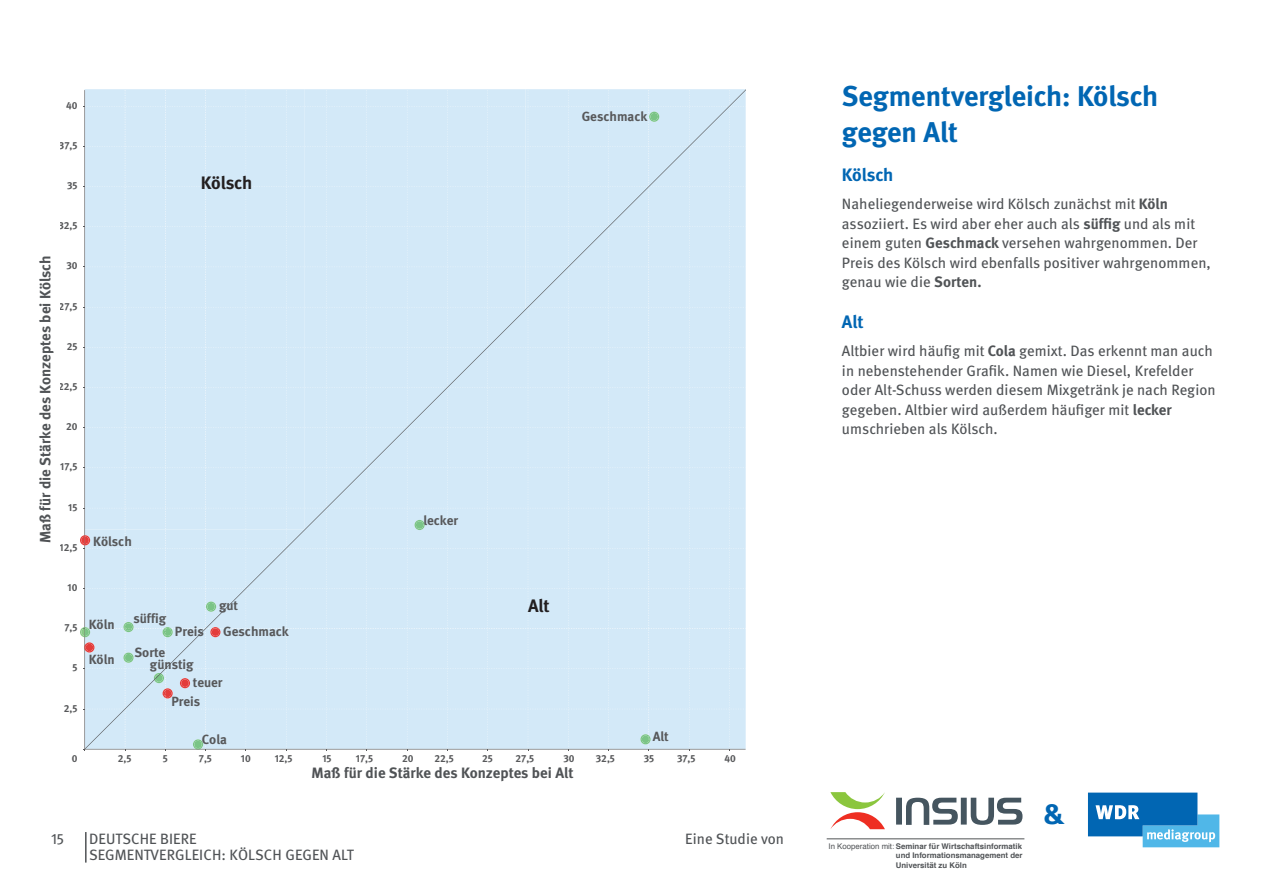
<style>
.page{position:relative;width:1263px;height:893px;background:#fff}
.page>*{position:absolute;margin:0;border:0;box-sizing:border-box;transform-origin:0 0}
.t1{font:700 30px "Meta";color:#0166b3}
.t2{font:700 28.5px/36px "Meta";letter-spacing:-.005em;color:#0166b3}
.t3{font:700 18px "Meta";letter-spacing:-.005em;color:#0166b3}
.t4{font:700 18px "Meta";letter-spacing:-.005em;color:#231f20}
.t5{font:15px/19.5px "Meta";letter-spacing:.005em;color:#505356}
.t6{font:700 15px "Meta";letter-spacing:.005em;color:#505356}
.t7{font:15px "Meta Book Expert";color:#505356}
.t8{font:700 13.35px "Meta";color:#57585a}
.t9{font:10.35px "Meta Bold Expert";color:#57585a}
.t10{font:700 10.35px "Meta";color:#57585a}
.t11{font:700 7.8px/9.4px "Helvetica";color:#505356;text-align:justify}
.s1{font-family:"Meta";font-weight:700}
.s2{font-weight:700}
.s3{font-weight:400}
</style>
<div class="page">
<hr style="left:827px;top:838px;width:197px;height:1px;background:#505356">
<svg style="left:830px;top:792px;width:55px;height:37px"></svg>
<svg style="left:896px;top:798px;width:126px;height:27px"></svg>
<svg style="left:1088px;top:793px;width:131px;height:54px"></svg>
<hr style="left:85px;top:832px;width:2px;height:31px;background:#505356">
<div style="left:85px;top:89px;width:661px;height:660px;background:#d3e9f8"></div>
<p class="t9" style="left:66px;top:99px;width:13px">40</p>
<p class="t9" style="left:59px;top:139px;width:20px">37<span class="s1">,</span>5</p>
<p class="t9" style="left:67px;top:179px;width:12px">35</p>
<p class="t4" style="left:201px;top:172px;width:53px">Kölsch</p>
<p class="t9" style="left:58px;top:220px;width:21px">32<span class="s1">,</span>5</p>
<p class="t6" style="left:36px;top:543px;width:289px;rotate:-90deg">Maß für die Stärke des Konzeptes bei Kölsch</p>
<p class="t9" style="left:66px;top:260px;width:13px">30</p>
<p class="t9" style="left:59px;top:300px;width:20px">27<span class="s1">,</span>5</p>
<p class="t9" style="left:67px;top:340px;width:12px">25</p>
<p class="t9" style="left:58px;top:380px;width:21px">22<span class="s1">,</span>5</p>
<p class="t9" style="left:66px;top:420px;width:13px">20</p>
<p class="t9" style="left:60px;top:461px;width:19px">17<span class="s1">,</span>5</p>
<p class="t9" style="left:68px;top:501px;width:11px">15</p>
<p class="t9" style="left:60px;top:541px;width:19px">12<span class="s1">,</span>5</p>
<p class="t8" style="left:93px;top:533px;width:40px">Kölsch</p>
<p class="t9" style="left:68px;top:581px;width:11px">10</p>
<p class="t9" style="left:64px;top:621px;width:15px">7<span class="s1">,</span>5</p>
<p class="t9" style="left:72px;top:662px;width:7px">5</p>
<p class="t8" style="left:89px;top:616px;width:27px">Köln</p>
<p class="t8" style="left:89px;top:652px;width:27px">Köln</p>
<p class="t9" style="left:64px;top:702px;width:15px">2<span class="s1">,</span>5</p>
<p class="t8" style="left:219px;top:598px;width:21px">gut</p>
<p class="t8" style="left:133px;top:610px;width:34px">süffig</p>
<p class="t8" style="left:150px;top:656px;width:45px">günstig</p>
<p class="t8" style="left:171px;top:693px;width:30px">Preis</p>
<p class="t8" style="left:175px;top:623px;width:30px">Preis</p>
<p class="t8" style="left:223px;top:623px;width:67px">Geschmack</p>
<p class="t8" style="left:135px;top:645px;width:32px">Sorte</p>
<p class="t8" style="left:193px;top:674px;width:31px">teuer</p>
<p class="t8" style="left:202px;top:732px;width:27px">Cola</p>
<p class="t8" style="left:582px;top:108px;width:67px">Geschmack</p>
<p class="t8" style="left:423px;top:512px;width:36px">lecker</p>
<p class="t4" style="left:528px;top:595px;width:23px">Alt</p>
<p class="t8" style="left:653px;top:728px;width:18px">Alt</p>
<p class="t9" style="left:72px;top:752px;width:7px">0</p>
<p class="t9" style="left:118px;top:752px;width:15px">2<span class="s1">,</span>5</p>
<p class="t9" style="left:163px;top:752px;width:7px">5</p>
<p class="t9" style="left:199px;top:752px;width:15px">7<span class="s1">,</span>5</p>
<p class="t9" style="left:241px;top:752px;width:11px">10</p>
<p class="t9" style="left:275px;top:752px;width:19px">12<span class="s1">,</span>5</p>
<p class="t9" style="left:322px;top:752px;width:11px">15</p>
<p class="t9" style="left:356px;top:752px;width:19px">17<span class="s1">,</span>5</p>
<p class="t9" style="left:402px;top:752px;width:13px">20</p>
<p class="t9" style="left:434px;top:752px;width:21px">22<span class="s1">,</span>5</p>
<p class="t9" style="left:482px;top:752px;width:12px">25</p>
<p class="t9" style="left:515px;top:752px;width:20px">27<span class="s1">,</span>5</p>
<p class="t9" style="left:563px;top:752px;width:13px">30</p>
<p class="t9" style="left:596px;top:752px;width:21px">32<span class="s1">,</span>5</p>
<p class="t9" style="left:644px;top:752px;width:12px">35</p>
<p class="t9" style="left:677px;top:752px;width:20px">37<span class="s1">,</span>5</p>
<p class="t9" style="left:724px;top:752px;width:13px">40</p>
<p class="t6" style="left:311px;top:764px;width:264px">Maß für die Stärke des Konzeptes bei Alt</p>
<p class="t10" style="left:292px;top:769px;width:88px">Deutsche Biere - Alt</p>
<p class="t7" style="left:51px;top:829px;width:15px">15</p>
<p class="t5" style="left:685px;top:829px;width:100px">Eine Studie von</p>
<p class="t5" style="left:89px;top:830px;width:266px;line-height:16.5px">DEUTSCHE BIERE<br>SEGMENTVERGLEICH: KÖLSCH GEGEN ALT</p>
<h2 class="t2" style="left:842px;top:78px;width:318px">Segmentvergleich: Kölsch gegen Alt</h2>
<p class="t3" style="left:842px;top:164px;width:53px">Kölsch</p>
<p class="t5" style="left:842px;top:194px;width:370px">Naheliegenderweise wird Kölsch zunächst mit <span class="s2">Köln </span>assoziiert. Es wird aber eher auch als <span class="s2">süffig</span> und als mit einem guten <span class="s2">Geschmack</span> versehen wahrgenommen. Der Preis des Kölsch wird ebenfalls positiver wahrgenommen, genau wie die <span class="s2">Sorten.</span></p>
<p class="t3" style="left:842px;top:311px;width:23px">Alt</p>
<p class="t5" style="left:842px;top:341px;width:375px">Altbier wird häufig mit <span class="s2">Cola</span> gemixt. Das erkennt man auch in nebenstehender Grafik. Namen wie Diesel, Krefelder oder Alt-Schuss werden diesem Mixgetränk je nach Region gegeben. Altbier wird außerdem häufiger mit <span class="s2">lecker </span>umschrieben als Kölsch.</p>
<p class="t11" style="left:896px;top:842px;width:128px;text-indent:-67px"><span class="s3">In Kooperation mit:</span> Seminar für Wirtschaftsinformatik und Informationsmanagement der Universität zu Köln</p>
<h1 class="t1" style="left:1043px;top:795px;width:23px">&amp;</h1>
</div>
